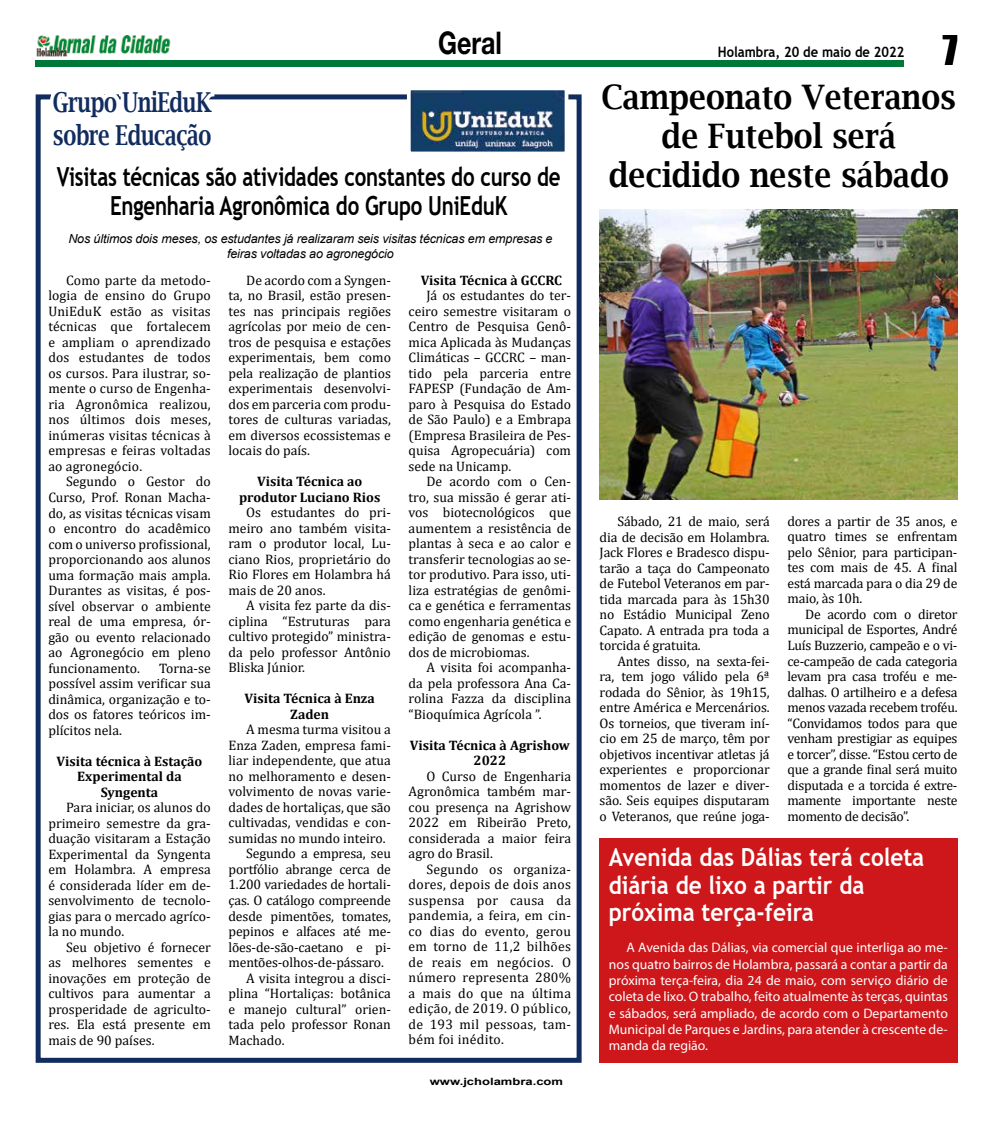
<style>
.page{position:relative;width:993px;height:1124px;background:#fff}
.page>*{position:absolute;margin:0;border:0;box-sizing:border-box;transform-origin:0 0}
.t1{font:37.5px "Impact";color:#000}
.t2{font:600 33.75px/38.8px "Lucida Bright";color:#000;text-align:center;scale:.9 1}
.t3{font:700 31.25px "Helvetica Neue";color:#000;scale:.8 1}
.t4{font:600 27.5px/33px "Lucida Bright";letter-spacing:-.02em;color:#112c5f;scale:.76 1}
.t5{font:700 26.25px/28.8px "Trebuchet MS";letter-spacing:-.01em;color:#000;text-align:center;scale:.78 1}
.t6{font:700 25px/27.5px "Trebuchet MS";color:#fff;scale:.9 1}
.t7{font:700 14.38px "Trebuchet MS";color:#000;scale:.9 1}
.t8{font:13.75px/15.5px "Cambria";color:#000;text-align:justify}
.t9{font:13.75px/16.2px "Myriad Pro";color:#fff;text-align:justify}
.t10{font:700 13.75px/15.5px "Cambria";color:#000;text-align:center}
.t11{font:italic 12.5px/15px "Arial";letter-spacing:-.01em;color:#000;text-align:center}
.t12{font:700 10px "Arial";color:#000;scale:1.3 1}
</style>
<div class="page">
<img style="left:36px;top:35px;width:135px;height:22px">
<div style="left:36px;top:94px;width:545px;height:968px;border:5px solid #112c5f"></div>
<svg style="left:35px;top:60px;width:869px;height:110px"></svg>
<img style="left:412px;top:91px;width:151px;height:59px">
<div style="left:407px;top:86px;width:161px;height:69px;border:4px solid #fff"></div>
<img style="left:599px;top:209px;width:358px;height:290px">
<div style="left:599px;top:837px;width:358px;height:225px;background:#cd171a"></div>
<h3 class="t4" style="left:53px;top:85px;width:210px">Grupo UniEduK sobre Educação</h3>
<h3 class="t3" style="left:438px;top:24px;width:81px">Geral</h3>
<h3 class="t5" style="left:57px;top:162px;width:647px">Visitas técnicas são atividades constantes do curso de<br>Engenharia Agronômica do Grupo UniEduK</h3>
<p class="t11" style="left:68px;top:232px;width:485px">Nos últimos dois meses, os estudantes já realizaram seis visitas técnicas em empresas e feiras voltadas ao agronegócio</p>
<p class="t8" style="left:48px;top:272px;width:164px;text-indent:18px">Como parte da metodo&shy;logia de ensino do Grupo UniEduK estão as visitas técnicas que fortalecem e ampliam o aprendizado dos estudantes de todos os cursos. Para ilustrar, so&shy;mente o curso de Engenha&shy;ria Agronômica realizou, nos últimos dois meses, inúmeras visitas técnicas à empresas e feiras voltadas ao agronegócio.</p>
<p class="t8" style="left:48px;top:474px;width:164px;text-indent:18px">Segundo o Gestor do Curso, Prof. Ronan Macha&shy;do, as visitas técnicas visam o encontro do acadêmico com o universo profissional, proporcionando aos alunos uma formação mais ampla.<br>Durantes as visitas, é pos&shy;sível observar o ambiente real de uma empresa, ór&shy;gão ou evento relacionado ao Agronegócio em pleno funcionamento.</p>
<p class="t8" style="left:48px;top:660px;width:164px;text-indent:111px">Torna-se possível assim verificar sua dinâmica, organização e to&shy;dos os fatores teóricos im&shy;plícitos nela.</p>
<p class="t10" style="left:57px;top:752px;width:147px">Visita técnica à Estação<br>Experimental da<br>Syngenta</p>
<p class="t8" style="left:48px;top:799px;width:164px;text-indent:18px">Para iniciar, os alunos do primeiro semestre da gra&shy;duação visitaram a Estação Experimental da Syngenta em Holambra. A empresa é considerada líder em de&shy;senvolvimento de tecnolo&shy;gias para o mercado agríco&shy;la no mundo.</p>
<p class="t8" style="left:48px;top:939px;width:164px;text-indent:18px">Seu objetivo é fornecer as melhores sementes e inovações em proteção de cultivos para aumentar a prosperidade de agriculto&shy;res. Ela está presente em mais de 90 países.</p>
<p class="t8" style="left:228px;top:272px;width:164px;text-indent:18px">De acordo com a Syngen&shy;ta, no Brasil, estão presen&shy;tes nas principais regiões agrícolas por meio de cen&shy;tros de pesquisa e estações experimentais, bem como pela realização de plantios experimentais desenvolvi&shy;dos em parceria com produ&shy;tores de culturas variadas, em diversos ecossistemas e locais do país.</p>
<p class="t10" style="left:239px;top:473px;width:143px">Visita Técnica ao produtor Luciano Rios</p>
<p class="t8" style="left:228px;top:504px;width:164px;text-indent:18px">Os estudantes do pri&shy;meiro ano também visita&shy;ram o produtor local, Lu&shy;ciano Rios, proprietário do Rio Flores em Holambra há mais de 20 anos.</p>
<p class="t8" style="left:228px;top:597px;width:164px;text-indent:18px">A visita fez parte da dis&shy;ciplina “Estruturas para cultivo protegido” ministra&shy;da pelo professor Antônio Bliska Júnior.</p>
<p class="t10" style="left:244px;top:690px;width:132px">Visita Técnica à Enza<br>Zaden</p>
<p class="t8" style="left:246px;top:721px;width:146px">A mesma turma visitou a</p>
<p class="t8" style="left:228px;top:737px;width:164px">Enza Zaden, empresa fami-</p>
<p class="t8" style="left:228px;top:752px;width:164px">liar independente, que atua</p>
<p class="t8" style="left:228px;top:768px;width:164px">no melhoramento e desen-</p>
<p class="t8" style="left:228px;top:783px;width:164px">volvimento de novas varie-</p>
<p class="t8" style="left:228px;top:799px;width:164px">dades de hortaliças, que são</p>
<p class="t8" style="left:228px;top:814px;width:164px">cultivadas, vendidas e con-</p>
<p class="t8" style="left:228px;top:830px;width:158px">sumidas no mundo inteiro.</p>
<p class="t8" style="left:246px;top:845px;width:146px">Segundo a empresa, seu</p>
<p class="t8" style="left:228px;top:861px;width:164px">portfólio abrange cerca de</p>
<p class="t8" style="left:228px;top:876px;width:164px">1.200 variedades de hortali-</p>
<p class="t8" style="left:228px;top:892px;width:164px">ças. O catálogo compreende</p>
<p class="t8" style="left:228px;top:907px;width:164px">desde pimentões, tomates,</p>
<p class="t8" style="left:228px;top:923px;width:164px">pepinos e alfaces até me-</p>
<p class="t8" style="left:228px;top:938px;width:164px">lões-de-são-caetano e pi-</p>
<p class="t8" style="left:228px;top:954px;width:157px">mentões-olhos-de-pássaro.</p>
<p class="t8" style="left:246px;top:969px;width:146px">A visita integrou a disci-</p>
<p class="t8" style="left:228px;top:985px;width:164px">plina “Hortaliças: botânica</p>
<p class="t8" style="left:228px;top:1000px;width:164px">e manejo cultural” orien-</p>
<p class="t8" style="left:228px;top:1016px;width:164px">tada pelo professor Ronan</p>
<p class="t8" style="left:228px;top:1031px;width:58px">Machado.</p>
<p class="t10" style="left:420px;top:271px;width:143px">Visita Técnica à GCCRC</p>
<p class="t8" style="left:408px;top:287px;width:164px;text-indent:18px">Já os estudantes do ter&shy;ceiro semestre visitaram o Centro de Pesquisa Genô&shy;mica Aplicada às Mudanças Climáticas – GCCRC – man&shy;tido pela parceria entre FAPESP (Fundação de Am&shy;paro à Pesquisa do Estado de São Paulo) e a Embrapa (Empresa Brasileira de Pes&shy;quisa Agropecuária) com sede na Unicamp.</p>
<p class="t8" style="left:408px;top:473px;width:164px;text-indent:18px">De acordo com o Cen&shy;tro, sua missão é gerar ati&shy;vos biotecnológicos que aumentem a resistência de plantas à seca e ao calor e transferir tecnologias ao se&shy;tor produtivo. Para isso, uti&shy;liza estratégias de genômi&shy;ca e genética e ferramentas como engenharia genética e edição de genomas e estu&shy;dos de microbiomas.</p>
<p class="t8" style="left:408px;top:659px;width:164px;text-indent:18px">A visita foi acompanha&shy;da pela professora Ana Ca&shy;rolina Fazza da disciplina “Bioquímica Agrícola ”.</p>
<p class="t10" style="left:409px;top:736px;width:161px">Visita Técnica à Agrishow<br>2022</p>
<p class="t8" style="left:408px;top:768px;width:164px;text-indent:18px">O Curso de Engenharia Agronômica também mar&shy;cou presença na Agrishow 2022 em Ribeirão Preto, considerada a maior feira agro do Brasil.</p>
<p class="t8" style="left:408px;top:861px;width:164px;text-indent:18px">Segundo os organiza&shy;dores, depois de dois anos suspensa por causa da pandemia, a feira, em cin&shy;co dias do evento, gerou em torno de 11,2 bilhões de reais em negócios. O número representa 280% a mais do que na última edição, de 2019. O público, de 193 mil pessoas, tam&shy;bém foi inédito.</p>
<p class="t12" style="left:429px;top:1074px;width:104px">www.jcholambra.com</p>
<p class="t7" style="left:717px;top:43px;width:209px">Holambra, 20 de maio de 2022</p>
<h1 class="t1" style="left:942px;top:21px;width:16px">7</h1>
<h2 class="t2" style="left:601px;top:78px;width:395px">Campeonato Veteranos de Futebol será decidido neste sábado</h2>
<p class="t8" style="left:599px;top:513px;width:171px;text-indent:18px">Sábado, 21 de maio, será dia de decisão em Holambra.<br>Jack Flores e Bradesco dispu&shy;tarão a taça do Campeonato de Futebol Veteranos em par&shy;tida marcada para às 15h30 no Estádio Municipal Zeno Capato. A entrada pra toda a torcida é gratuita.</p>
<p class="t8" style="left:599px;top:653px;width:171px;text-indent:18px">Antes disso, na sexta-fei&shy;ra, tem jogo válido pela 6ª rodada do Sênior, às 19h15, entre América e Mercenários.<br>Os torneios, que tiveram iní&shy;cio em 25 de março, têm por objetivos incentivar atletas já experientes e proporcionar momentos de lazer e diver&shy;são. Seis equipes disputaram o Veteranos, que reúne joga-</p>
<p class="t8" style="left:787px;top:513px;width:171px">dores a partir de 35 anos, e quatro times se enfrentam pelo Sênior, para participan&shy;tes com mais de 45. A final está marcada para o dia 29 de maio, às 10h.</p>
<p class="t8" style="left:787px;top:606px;width:171px;text-indent:18px">De acordo com o diretor municipal de Esportes, André Luís Buzzerio, campeão e o vi&shy;ce-campeão de cada categoria levam pra casa troféu e me&shy;dalhas. O artilheiro e a defesa menos vazada recebem troféu. “Convidamos todos para que venham prestigiar as equipes e torcer”, disse. “Estou certo de que a grande final será muito disputada e a torcida é extre&shy;mamente importante neste momento de decisão”.</p>
<h3 class="t6" style="left:608px;top:843px;width:352px">Avenida das Dálias terá coleta diária de lixo a partir da próxima terça-feira</h3>
<p class="t9" style="left:608px;top:939px;width:340px;text-indent:18px">A Avenida das Dálias, via comercial que interliga ao me&shy;nos quatro bairros de Holambra, passará a contar a partir da próxima terça-feira, dia 24 de maio, com serviço diário de coleta de lixo. O trabalho, feito atualmente às terças, quintas e sábados, será ampliado, de acordo com o Departamento Municipal de Parques e Jardins, para atender à crescente de&shy;manda da região.</p>
</div>
